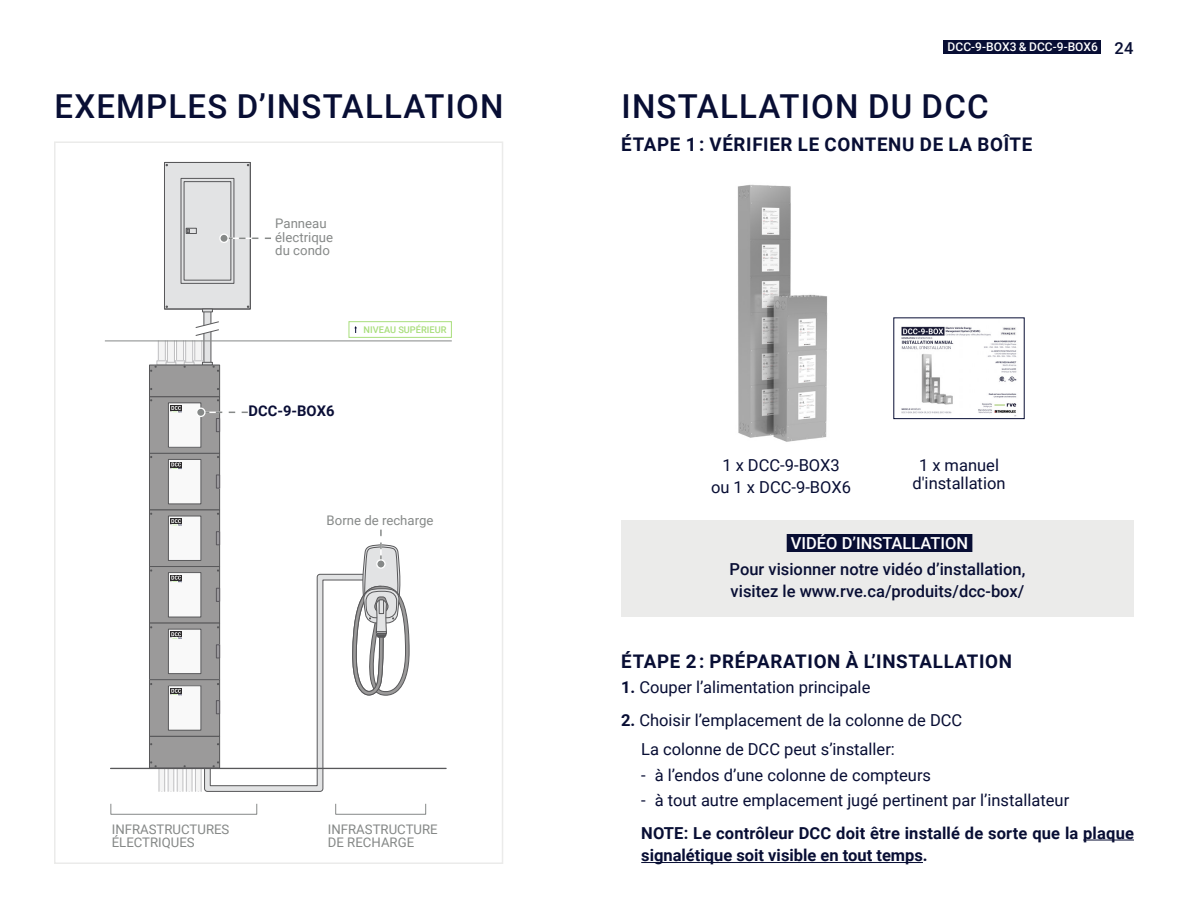
<style>
.page{position:relative;width:1188px;height:918px;background:#fff}
.page>*{position:absolute;margin:0;border:0;box-sizing:border-box;transform-origin:0 0}
.Titre_1{font:500 33px "Roboto";letter-spacing:.035em;color:#080e34}
.Titre_2{font:700 18.75px "Roboto";letter-spacing:.035em;color:#080e34}
.Texte_4{font:16.5px/22.5px "Roboto";color:#080e34;text-align:center}
.Texte_4-2{font:700 16.5px/22.5px "Roboto";letter-spacing:.01em;color:#080e34}
.Titre_4_-_Retrait_-_Liste{font:16.5px "Roboto";color:#080e34}
.Texte_4-3{font:500 16.5px/22.5px "Roboto";color:#080e34}
.Texte_4-4{font:500 16.5px "Roboto";color:#fff}
.t1{font:700 14.7px "Roboto";color:#0a0e36}
.t2{font:13.2px/13.2px "Roboto";color:#858887}
.t3{font:13.2px/13.2px "Roboto";color:#868988}
.t4{font:500 12px "Roboto";letter-spacing:.005em;color:#fff}
.t5{font:500 9.3px "Roboto";color:#a9de7c}
.s1{font-size:16.5px;color:#080e34}
.s2{font-weight:700}
</style>
<div class="page">
<div style="left:944px;top:40px;width:157px;height:14px;background:#080e34"></div>
<hr style="left:1083px;top:840px;width:51px;height:1px;background:#080e34">
<hr style="left:641px;top:862px;width:282px;height:1px;background:#080e34">
<img style="left:737px;top:184px;width:91px;height:258px">
<img style="left:901px;top:326px;width:116px;height:91px">
<div style="left:621px;top:520px;width:513px;height:97px;background:#ebebea"></div>
<div style="left:787px;top:534px;width:185px;height:18px;background:#080e34"></div>
<div style="left:54px;top:141px;width:449px;height:723px;border:2px solid #ebebea"></div>
<div style="left:204px;top:263px;width:7px;height:103px;background:#e2e3e4;border-radius:4px"></div>
<div style="left:204px;top:263px;width:7px;height:103px;border:1px solid #58585a;border-radius:4px"></div>
<div style="left:164px;top:162px;width:86px;height:147px;background:#e2e3e4"></div>
<div style="left:181px;top:178px;width:53px;height:106px;border:1px solid #58585a"></div>
<div style="left:164px;top:162px;width:87px;height:147px;border:1px solid #58585a"></div>
<svg style="left:202px;top:309px;width:11px;height:3px"></svg>
<div style="left:149px;top:365px;width:71px;height:32px;background:#9b9a9a"></div>
<div style="left:149px;top:365px;width:71px;height:32px;border:1px solid #58585a"></div>
<div style="left:149px;top:397px;width:71px;height:56px;background:#9b9a9a"></div>
<div style="left:149px;top:397px;width:71px;height:57px;border:1px solid #58585a"></div>
<div style="left:149px;top:453px;width:71px;height:57px;background:#9b9a9a"></div>
<div style="left:149px;top:453px;width:71px;height:57px;border:1px solid #58585a"></div>
<div style="left:149px;top:510px;width:71px;height:57px;border:1px solid #58585a"></div>
<div style="left:168px;top:403px;width:33px;height:44px;background:#f9f9f9"></div>
<div style="left:168px;top:403px;width:33px;height:44px;border:1px solid #58585a"></div>
<div style="left:171px;top:405px;width:11px;height:6px;background:#2d2b2c"></div>
<svg style="left:171px;top:406px;width:11px;height:7px"></svg>
<div style="left:168px;top:459px;width:33px;height:45px;background:#f9f9f9"></div>
<div style="left:168px;top:459px;width:33px;height:45px;border:1px solid #58585a"></div>
<svg style="left:171px;top:463px;width:11px;height:6px"></svg>
<hr style="left:111px;top:768px;width:335px;height:1px;background:#58585a">
<svg style="left:150px;top:321px;width:70px;height:50px"></svg>
<div style="left:216px;top:418px;width:4px;height:14px;border:1px solid #5b595e"></div>
<div style="left:216px;top:475px;width:4px;height:13px;border:1px solid #5b595e"></div>
<div style="left:110px;top:803px;width:147px;height:12px;border:1px solid #868988"></div>
<div style="left:335px;top:803px;width:91px;height:12px;border:1px solid #868988"></div>
<hr style="left:105px;top:340px;width:347px;height:1px;background:#868988">
<div style="left:349px;top:321px;width:103px;height:17px;border:1px solid #a9de7c"></div>
<svg style="left:354px;top:326px;width:3px;height:7px"></svg>
<svg style="left:184px;top:181px;width:87px;height:99px"></svg>
<div style="left:220px;top:234px;width:8px;height:8px;background:#868988;border-radius:50%"></div>
<div style="left:219px;top:234px;width:10px;height:9px;border:1px solid #fff;border-radius:50%"></div>
<svg style="left:206px;top:412px;width:42px;height:1px"></svg>
<div style="left:197px;top:408px;width:8px;height:8px;background:#868988;border-radius:50%"></div>
<div style="left:196px;top:408px;width:10px;height:9px;border:1px solid #fff;border-radius:50%"></div>
<svg style="left:150px;top:513px;width:259px;height:279px"></svg>
<div style="left:377px;top:560px;width:8px;height:8px;background:#868988;border-radius:50%"></div>
<div style="left:376px;top:559px;width:10px;height:10px;border:1px solid #fff;border-radius:50%"></div>
<p class="Titre_1" style="left:55px;top:83px;width:451px">EXEMPLES D’INSTALLATION</p>
<p class="t3" style="left:275px;top:217px;width:59px">Panneau électrique du condo</p>
<p class="t1" style="left:249px;top:401px;width:87px">DCC-9-BOX6</p>
<p class="t5" style="left:364px;top:323px;width:84px">NIVEAU SUPÉRIEUR</p>
<p class="t3" style="left:327px;top:513px;width:108px">Borne de recharge</p>
<p class="t2" style="left:112px;top:823px;width:119px">INFRASTRUCTURES<br>ÉLECTRIQUES</p>
<p class="t2" style="left:328px;top:823px;width:111px">INFRASTRUCTURE<br>DE RECHARGE</p>
<p class="t4" style="left:948px;top:39px;width:188px">DCC-9-BOX3 &amp; DCC-9-BOX6 <span class="s1">24</span></p>
<p class="Titre_1" style="left:622px;top:83px;width:369px">INSTALLATION DU DCC</p>
<p class="Titre_2" style="left:621px;top:131px;width:413px">ÉTAPE 1 : VÉRIFIER LE CONTENU DE LA BOÎTE</p>
<p class="Texte_4" style="left:711px;top:453px;width:141px">1 x DCC-9-BOX3 ou 1 x DCC-9-BOX6</p>
<p class="Texte_4" style="left:912px;top:455px;width:95px;line-height:18px">1 x manuel d'installation</p>
<p class="Texte_4-4" style="left:791px;top:532px;width:179px">VIDÉO D’INSTALLATION</p>
<p class="Texte_4-3" style="left:730px;top:557px;width:297px">Pour visionner notre vidéo d’installation, visitez le www.rve.ca/produits/dcc-box/</p>
<p class="Titre_2" style="left:621px;top:648px;width:392px">ÉTAPE 2 : PRÉPARATION À L’INSTALLATION</p>
<p class="Texte_4" style="left:621px;top:676px;width:251px"><span class="s2">1.</span> Couper l’alimentation principale</p>
<p class="Texte_4" style="left:621px;top:708px;width:343px"><span class="s2">2.</span> Choisir l’emplacement de la colonne de DCC</p>
<p class="Texte_4" style="left:641px;top:737px;width:255px">La colonne de DCC peut s’installer:</p>
<p class="Titre_4_-_Retrait_-_Liste" style="left:641px;top:763px;width:291px">- à l’endos d’une colonne de compteurs</p>
<p class="Titre_4_-_Retrait_-_Liste" style="left:641px;top:789px;width:430px">- à tout autre emplacement jugé pertinent par l’installateur</p>
<p class="Texte_4-2" style="left:641px;top:821px;width:494px">NOTE: Le contrôleur DCC doit être installé de sorte que la plaque signalétique soit visible en tout temps.</p>
</div>
